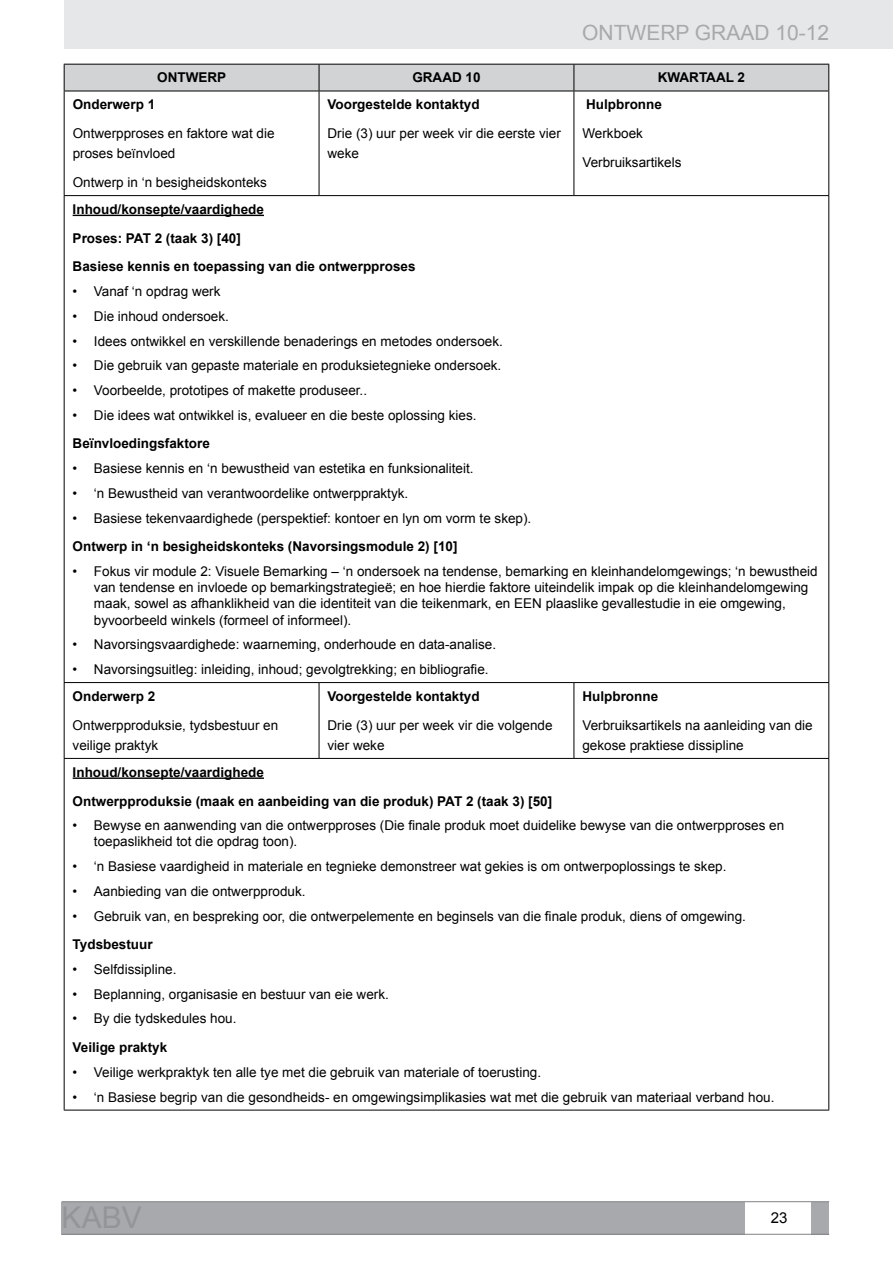
<style>
.page{position:relative;width:893px;height:1263px;background:#fff}
.page>*{position:absolute;margin:0;border:0;box-sizing:border-box;transform-origin:0 0}
.t1{font:21px "Arial";color:#a7a9ac}
.t2{font:15px "Arial";color:#000}
.t3{font:13.5px/20.2px "Arial";color:#000}
.t4{font:700 13.5px/28.8px "Arial";color:#000}
</style>
<div class="page">
<div style="left:64px;top:0;width:829px;height:49px;background:#e6e7e8"></div>
<div style="left:62px;top:1202px;width:683px;height:32px;background:#a7a9ac"></div>
<div style="left:812px;top:1202px;width:17px;height:32px;background:#a7a9ac"></div>
<hr style="left:62px;top:1234px;width:767px;height:1px;background:#808285">
<hr style="left:62px;top:1201px;width:767px;height:1px;background:#808285">
<svg style="left:64px;top:64px;width:765px;height:27px;background:#c5c7c8"></svg>
<hr style="left:64px;top:91px;width:255px;height:1px;background:#000">
<hr style="left:64px;top:91px;width:1px;height:104px;background:#000">
<hr style="left:319px;top:91px;width:255px;height:1px;background:#000">
<hr style="left:319px;top:91px;width:1px;height:104px;background:#000">
<hr style="left:574px;top:91px;width:255px;height:1px;background:#000">
<hr style="left:574px;top:91px;width:1px;height:104px;background:#000">
<hr style="left:828px;top:91px;width:1px;height:104px;background:#000">
<hr style="left:64px;top:195px;width:255px;height:1px;background:#000">
<hr style="left:64px;top:196px;width:1px;height:486px;background:#000">
<hr style="left:319px;top:195px;width:255px;height:1px;background:#000">
<hr style="left:574px;top:195px;width:255px;height:1px;background:#000">
<hr style="left:828px;top:196px;width:1px;height:486px;background:#000">
<hr style="left:64px;top:682px;width:255px;height:1px;background:#000">
<hr style="left:64px;top:683px;width:1px;height:75px;background:#000">
<hr style="left:319px;top:682px;width:255px;height:1px;background:#000">
<hr style="left:319px;top:683px;width:1px;height:75px;background:#000">
<hr style="left:574px;top:682px;width:255px;height:1px;background:#000">
<hr style="left:574px;top:683px;width:1px;height:75px;background:#000">
<hr style="left:828px;top:683px;width:1px;height:75px;background:#000">
<hr style="left:64px;top:759px;width:1px;height:351px;background:#000">
<hr style="left:828px;top:759px;width:1px;height:351px;background:#000">
<hr style="left:64px;top:1110px;width:255px;height:1px;background:#000">
<hr style="left:319px;top:1110px;width:255px;height:1px;background:#000">
<hr style="left:574px;top:1110px;width:255px;height:1px;background:#000">
<hr style="left:64px;top:758px;width:255px;height:1px;background:#000">
<hr style="left:319px;top:758px;width:255px;height:1px;background:#000">
<hr style="left:574px;top:758px;width:255px;height:1px;background:#000">
<hr style="left:73px;top:215px;width:191px;height:1px;background:#000">
<hr style="left:73px;top:777px;width:191px;height:2px;background:#000">
<h1 class="t1" style="left:582px;top:19px;width:249px">ONTWERP GRAAD 10-12</h1>
<p class="t4" style="left:157px;top:64px;width:70px">ONTWERP</p>
<p class="t4" style="left:412px;top:64px;width:70px">GRAAD 10</p>
<p class="t4" style="left:658px;top:64px;width:89px">KWARTAAL 2</p>
<p class="t4" style="left:73px;top:91px;width:84px">Onderwerp 1</p>
<p class="t3" style="left:73px;top:123px;width:203px">Ontwerpproses en faktore wat die proses beïnvloed</p>
<p class="t3" style="left:73px;top:172px;width:196px">Ontwerp in ‘n besigheidskonteks</p>
<p class="t4" style="left:328px;top:91px;width:154px">Voorgestelde kontaktyd</p>
<p class="t3" style="left:328px;top:123px;width:235px">Drie (3) uur per week vir die eerste vier weke</p>
<p class="t4" style="left:586px;top:91px;width:77px">Hulpbronne</p>
<p class="t3" style="left:582px;top:119px;width:101px;line-height:28.8px">Werkboek<br>Verbruiksartikels</p>
<p class="t4" style="left:73px;top:195px;width:344px">Inhoud/konsepte/vaardighede<br>Proses: PAT 2 (taak 3) [40]<br>Basiese kennis en toepassing van die ontwerpproses</p>
<p class="t3" style="left:73px;top:281px;width:149px">• Vanaf ‘n opdrag werk</p>
<p class="t3" style="left:73px;top:306px;width:158px">• Die inhoud ondersoek.</p>
<p class="t3" style="left:73px;top:331px;width:432px">• Idees ontwikkel en verskillende benaderings en metodes ondersoek.</p>
<p class="t3" style="left:73px;top:356px;width:430px">• Die gebruik van gepaste materiale en produksietegnieke ondersoek.</p>
<p class="t3" style="left:73px;top:380px;width:296px">• Voorbeelde, prototipes of makette produseer..</p>
<p class="t3" style="left:73px;top:405px;width:405px">• Die idees wat ontwikkel is, evalueer en die beste oplossing kies.</p>
<p class="t4" style="left:73px;top:430px;width:139px">Beïnvloedingsfaktore</p>
<p class="t3" style="left:73px;top:458px;width:402px">• Basiese kennis en ‘n bewustheid van estetika en funksionaliteit.</p>
<p class="t3" style="left:73px;top:483px;width:337px">• ‘n Bewustheid van verantwoordelike ontwerppraktyk.</p>
<p class="t3" style="left:73px;top:508px;width:460px">• Basiese tekenvaardighede (perspektief: kontoer en lyn om vorm te skep).</p>
<p class="t4" style="left:73px;top:533px;width:386px">Ontwerp in ‘n besigheidskonteks (Navorsingsmodule 2) [10]</p>
<p class="t3" style="left:94px;top:563px;width:725px;line-height:16.2px;text-indent:-21px">• Fokus vir module 2: Visuele Bemarking – ‘n ondersoek na tendense, bemarking en kleinhandelomgewings; ‘n bewustheid van tendense en invloede op bemarkingstrategieë; en hoe hierdie faktore uiteindelik impak op die kleinhandelomgewing maak, sowel as afhanklikheid van die identiteit van die teikenmark, en EEN plaaslike gevallestudie in eie omgewing, byvoorbeeld winkels (formeel of informeel).</p>
<p class="t3" style="left:73px;top:635px;width:425px">• Navorsingsvaardighede: waarneming, onderhoude en data-analise.</p>
<p class="t3" style="left:73px;top:659px;width:417px">• Navorsingsuitleg: inleiding, inhoud; gevolgtrekking; en bibliografie.</p>
<p class="t4" style="left:73px;top:682px;width:84px">Onderwerp 2</p>
<p class="t3" style="left:73px;top:715px;width:207px">Ontwerpproduksie, tydsbestuur en veilige praktyk</p>
<p class="t4" style="left:328px;top:682px;width:154px">Voorgestelde kontaktyd</p>
<p class="t3" style="left:328px;top:715px;width:227px">Drie (3) uur per week vir die volgende vier weke</p>
<p class="t4" style="left:582px;top:682px;width:77px">Hulpbronne</p>
<p class="t3" style="left:582px;top:715px;width:232px">Verbruiksartikels na aanleiding van die gekose praktiese dissipline</p>
<p class="t4" style="left:73px;top:758px;width:481px">Inhoud/konsepte/vaardighede<br>Ontwerpproduksie (maak en aanbeiding van die produk) PAT 2 (taak 3) [50]</p>
<p class="t3" style="left:94px;top:817px;width:692px;line-height:16.2px;text-indent:-21px">• Bewyse en aanwending van die ontwerpproses (Die finale produk moet duidelike bewyse van die ontwerpproses en toepaslikheid tot die opdrag toon).</p>
<p class="t3" style="left:73px;top:856px;width:655px">• ‘n Basiese vaardigheid in materiale en tegnieke demonstreer wat gekies is om ontwerpoplossings te skep.</p>
<p class="t3" style="left:73px;top:881px;width:234px">• Aanbieding van die ontwerpproduk.</p>
<p class="t3" style="left:73px;top:906px;width:675px">• Gebruik van, en bespreking oor, die ontwerpelemente en beginsels van die finale produk, diens of omgewing.</p>
<p class="t4" style="left:73px;top:930px;width:82px">Tydsbestuur</p>
<p class="t3" style="left:73px;top:959px;width:105px">• Selfdissipline.</p>
<p class="t3" style="left:73px;top:984px;width:318px">• Beplanning, organisasie en bestuur van eie werk.</p>
<p class="t3" style="left:73px;top:1009px;width:165px">• By die tydskedules hou.</p>
<p class="t4" style="left:73px;top:1033px;width:96px">Veilige praktyk</p>
<p class="t3" style="left:73px;top:1062px;width:470px">• Veilige werkpraktyk ten alle tye met die gebruik van materiale of toerusting.</p>
<p class="t3" style="left:73px;top:1087px;width:703px">• ‘n Basiese begrip van die gesondheids- en omgewingsimplikasies wat met die gebruik van materiaal verband hou.</p>
<p class="t2" style="left:771px;top:1208px;width:18px">23</p>
</div>
